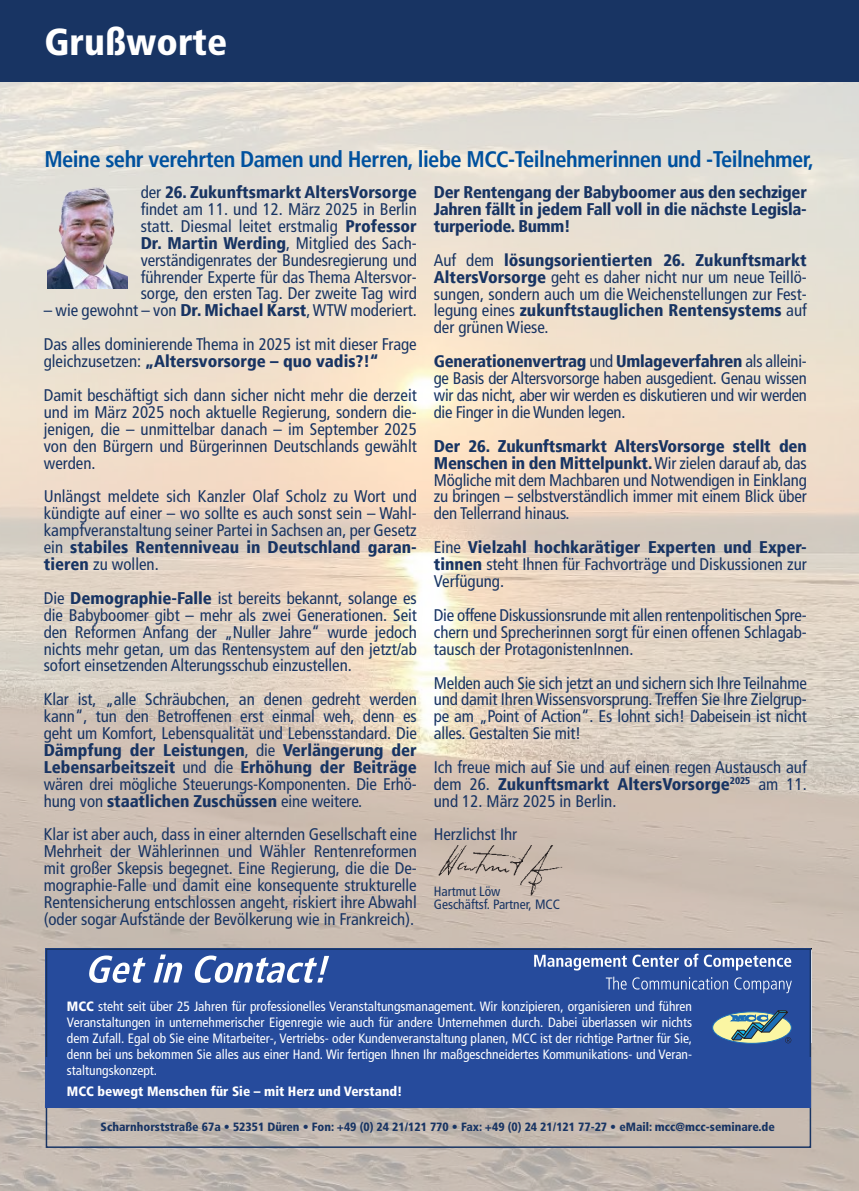
<style>
.page{position:relative;width:859px;height:1191px;background:#fff}
.page>*{position:absolute;margin:0;border:0;box-sizing:border-box;transform-origin:0 0}
.t1{font:900 condensed 37.5px "Frutiger LT Std";color:#fff}
.t2{font:700 condensed 22.5px "Frutiger LT";letter-spacing:-.025em;color:#00519e}
.t3{font:condensed 16.8px/16.8px "Frutiger LT";color:#183463;text-align:justify}
.t4{font:900 condensed 16.8px/16.8px "Frutiger";letter-spacing:-.005em;color:#183463}
.t5{font:condensed 13.5px/16.2px "Frutiger LT";color:#fff;text-align:justify}
.t6{font:900 condensed 13.5px "Frutiger LT Std";color:#fff}
.t7{font:condensed 13.5px/13.5px "Frutiger LT";color:#183463}
.t8{font:900 condensed 12px "Frutiger LT Std";color:#183463}
.s1{font-family:"Frutiger LT";font-weight:400}
.s2{font-family:"Frutiger";font-weight:900}
.s3{font-family:"Frutiger LT Std";font-weight:900}
.s4{font-family:"Frutiger"}
</style>
<div class="page">
<img style="left:0;top:81px;width:859px;height:1110px">
<div style="left:0;top:0;width:859px;height:81px;background:#183463"></div>
<img style="left:47px;top:185px;width:81px;height:103px">
<img style="left:436px;top:846px;width:128px;height:50px">
<div style="left:46px;top:948px;width:765px;height:123px;background:#264b9c"></div>
<svg style="left:89px;top:954px;width:240px;height:29px"></svg>
<svg style="left:606px;top:976px;width:186px;height:17px"></svg>
<svg style="left:534px;top:953px;width:257px;height:17px"></svg>
<div style="left:713px;top:1011px;width:78px;height:32px;background:#fbf6a3;border-radius:50%"></div>
<svg style="left:730px;top:1010px;width:61px;height:33px"></svg>
<div style="left:46px;top:948px;width:765px;height:199px;border:2px solid #183463"></div>
<div style="left:46px;top:1057px;width:765px;height:50px;background:#264b9c"></div>
<h1 class="t1" style="left:45px;top:20px;width:184px">Grußworte</h1>
<h2 class="t2" style="left:44px;top:145px;width:771px">Meine sehr verehrten Damen und Herren, liebe MCC-Teilnehmerinnen und -Teilnehmer,</h2>
<p class="t4" style="left:141px;top:184px;width:278px"><span class="s1">der</span> 26. Zukunftsmarkt AltersVorsorge</p>
<p class="t3" style="left:141px;top:201px;width:278px">findet am 11. und 12. März 2025 in Berlin statt. Diesmal leitet erstmalig <span class="s2">Professor Dr. Martin Werding</span>, Mitglied des Sach&shy;verständigenrates der Bundesregierung und führender Experte für das Thema Altersvor&shy;sorge, den ersten Tag. Der zweite Tag wird</p>
<p class="t3" style="left:44px;top:294px;width:374px;line-height:33.9px">– wie gewohnt – von <span class="s2">Dr. Michael Karst</span>, WTW moderiert.<br>Das alles dominierende Thema in 2025 ist mit dieser Frage</p>
<p class="t4" style="left:44px;top:353px;width:336px"><span class="s1">gleichzusetzen:</span> „Altersvorsorge – quo vadis?!“</p>
<p class="t3" style="left:44px;top:387px;width:374px">Damit beschäftigt sich dann sicher nicht mehr die derzeit und im März 2025 noch aktuelle Regierung, sondern die&shy;jenigen, die – unmittelbar danach – im September 2025 von den Bürgern und Bürgerinnen Deutschlands gewählt werden.</p>
<p class="t3" style="left:44px;top:488px;width:375px">Unlängst meldete sich Kanzler Olaf Scholz zu Wort und kündigte auf einer – wo sollte es auch sonst sein – Wahl&shy;kampfveranstaltung seiner Partei in Sachsen an, per Gesetz</p>
<p class="t4" style="left:44px;top:539px;width:374px"><span class="s1">ein</span> stabiles Rentenniveau in Deutschland garan-</p>
<p class="t3" style="left:44px;top:547px;width:374px;line-height:33.9px"><span class="s2">tieren</span> zu wollen.<br>Die <span class="s2">Demographie-Falle</span> ist bereits bekannt, solange es</p>
<p class="t3" style="left:44px;top:606px;width:375px">die Babyboomer gibt – mehr als zwei Generationen. Seit den Reformen Anfang der „Nuller Jahre“ wurde jedoch nichts mehr getan, um das Rentensystem auf den jetzt/ab sofort einsetzenden Alterungsschub einzustellen.</p>
<p class="t3" style="left:44px;top:691px;width:375px">Klar ist, „alle Schräubchen, an denen gedreht werden kann“, tun den Betroffenen erst einmal weh, denn es geht um Komfort, Lebensqualität und Lebensstandard. Die</p>
<p class="t4" style="left:44px;top:741px;width:374px">Dämpfung der Leistungen<span class="s1">, die</span> Verlängerung der<br>Lebensarbeitszeit <span class="s1">und die</span> Erhöhung der Beiträge</p>
<p class="t3" style="left:44px;top:775px;width:374px">wären drei mögliche Steuerungs-Komponenten. Die Erhö-</p>
<p class="t4" style="left:44px;top:792px;width:320px"><span class="s1">hung von</span> staatlichen Zuschüssen <span class="s1">eine weitere.</span></p>
<p class="t3" style="left:44px;top:826px;width:375px">Klar ist aber auch, dass in einer alternden Gesellschaft eine Mehrheit der Wählerinnen und Wähler Rentenreformen mit großer Skepsis begegnet. Eine Regierung, die die De&shy;mographie-Falle und damit eine konsequente strukturelle Rentensicherung entschlossen angeht, riskiert ihre Abwahl (oder sogar Aufstände der Bevölkerung wie in Frankreich).</p>
<p class="t4" style="left:434px;top:184px;width:375px;text-align:justify">Der Rentengang der Babyboomer aus den sechziger Jahren fällt in jedem Fall voll in die nächste Legisla&shy;turperiode. Bumm!</p>
<p class="t4" style="left:434px;top:251px;width:374px"><span class="s1">Auf dem</span> lösungsorientierten 26. Zukunftsmarkt</p>
<p class="t3" style="left:434px;top:269px;width:375px"><span class="s2">AltersVorsorge</span> geht es daher nicht nur um neue Teillö&shy;sungen, sondern auch um die Weichenstellungen zur Fest-</p>
<p class="t4" style="left:434px;top:302px;width:374px"><span class="s1">legung eines</span> zukunftstauglichen Rentensystems <span class="s1">auf</span></p>
<p class="t3" style="left:434px;top:319px;width:116px">der grünen Wiese.</p>
<p class="t4" style="left:434px;top:353px;width:374px">Generationenvertrag <span class="s1">und</span> Umlageverfahren <span class="s1">als alleini-</span></p>
<p class="t3" style="left:434px;top:370px;width:375px">ge Basis der Altersvorsorge haben ausgedient. Genau wissen wir das nicht, aber wir werden es diskutieren und wir werden die Finger in die Wunden legen.</p>
<p class="t4" style="left:434px;top:437px;width:374px">Der 26. Zukunftsmarkt AltersVorsorge stellt den<br>Menschen in den Mittelpunkt. <span class="s1">Wir zielen darauf ab, das</span></p>
<p class="t3" style="left:434px;top:471px;width:375px">Mögliche mit dem Machbaren und Notwendigen in Einklang zu bringen – selbstverständlich immer mit einem Blick über den Tellerrand hinaus.</p>
<p class="t4" style="left:434px;top:539px;width:374px"><span class="s1">Eine</span> Vielzahl hochkarätiger Experten und Exper-</p>
<p class="t3" style="left:434px;top:556px;width:375px"><span class="s2">tinnen</span> steht Ihnen für Fachvorträge und Diskussionen zur<br>Verfügung.</p>
<p class="t3" style="left:434px;top:607px;width:375px">Die offene Diskussionsrunde mit allen rentenpolitischen Spre&shy;chern und Sprecherinnen sorgt für einen offenen Schlagab&shy;tausch der ProtagonistenInnen.</p>
<p class="t3" style="left:434px;top:674px;width:375px">Melden auch Sie sich jetzt an und sichern sich Ihre Teilnahme und damit Ihren Wissensvorsprung. Treffen Sie Ihre Zielgrup&shy;pe am „Point of Action“. Es lohnt sich! Dabeisein ist nicht alles. Gestalten Sie mit!</p>
<p class="t3" style="left:434px;top:759px;width:374px">Ich freue mich auf Sie und auf einen regen Austausch auf</p>
<p class="t4" style="left:434px;top:775px;width:374px"><span class="s1">dem 26.</span> Zukunftsmarkt AltersVorsorge<sup>2025</sup> <span class="s1">am 11.</span></p>
<p class="t3" style="left:434px;top:784px;width:184px;line-height:32.7px">und 12. März 2025 in Berlin.<br>Herzlichst Ihr</p>
<p class="t7" style="left:434px;top:884px;width:128px">Hartmut Löw<br>Geschäftsf. Partner, MCC</p>
<p class="t5" style="left:67px;top:998px;width:627px"><span class="s3">MCC</span> steht seit über 25 Jahren für professionelles Veranstaltungsmanagement. Wir konzipieren, organisieren und führen Veranstaltungen in unternehmerischer Eigenregie wie auch für andere Unternehmen durch. Dabei überlassen wir nichts dem Zufall. Egal ob Sie eine Mitarbeiter-, Vertriebs- oder Kundenveranstaltung planen, MCC ist der richtige Partner für Sie, denn bei uns bekommen Sie alles aus einer Hand. Wir fertigen Ihnen Ihr maßgeschneidertes Kommunikations- und Veran&shy;staltungskonzept.</p>
<p class="t6" style="left:67px;top:1083px;width:337px">MCC bewegt Menschen für Sie – mit Herz und Verstand!</p>
<p class="t8" style="left:101px;top:1119px;width:676px">Scharnhorststraße 67a • 52351 Düren • Fon: +49 (0) 24 21/121 770 • Fax: +49 (0) 24 21/121 77-27 • eMail: mcc<span class="s4">@</span>mcc-seminare.de</p>
</div>
